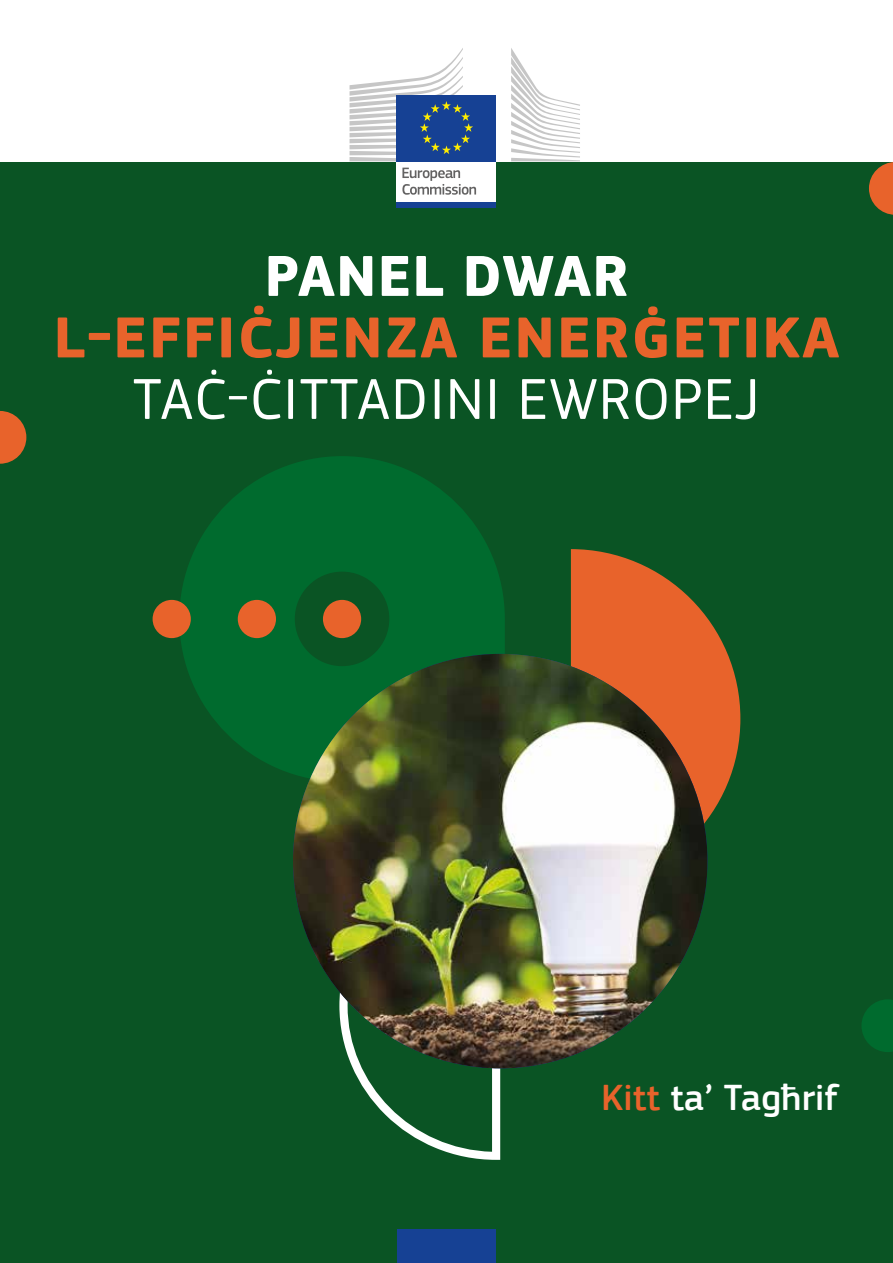
<style>
.page{position:relative;width:893px;height:1263px;background:#fff}
.page>*{position:absolute;margin:0;border:0;box-sizing:border-box;transform-origin:0 0}
.t1{font:700 60px "EC Square Sans Pro";letter-spacing:.04em;color:#e8632b}
.t2{font:60px "EC Square Sans Pro";letter-spacing:.02em;color:#fff}
.t3{font:700 60px "EC Square Sans Pro";letter-spacing:.02em;color:#fff}
.t4{font:500 37.5px "EC Square Sans Pro";color:#fff}
.s1{color:#e8632b}
</style>
<div class="page">
<div style="left:0;top:162px;width:893px;height:1101px;background:#0a5424"></div>
<svg style="left:0;top:411px;width:26px;height:53px"></svg>
<svg style="left:869px;top:162px;width:24px;height:53px"></svg>
<svg style="left:861px;top:999px;width:32px;height:53px"></svg>
<div style="left:397px;top:159px;width:99px;height:45px;background:#fff"></div>
<svg style="left:402px;top:168px;width:74px;height:27px"></svg>
<div style="left:397px;top:202px;width:99px;height:6px;background:#164194"></div>
<svg style="left:511px;top:48px;width:69px;height:113px"></svg>
<div style="left:397px;top:95px;width:99px;height:66px;background:#164194"></div>
<svg style="left:350px;top:48px;width:123px;height:113px"></svg>
<div style="left:397px;top:1229px;width:99px;height:34px;background:#164194"></div>
<svg style="left:179px;top:456px;width:326px;height:326px;fill:#006b2e"></svg>
<div style="left:153px;top:600px;width:38px;height:38px;background:#e8632b;border-radius:50%"></div>
<div style="left:238px;top:600px;width:38px;height:38px;background:#e8632b;border-radius:50%"></div>
<svg style="left:571px;top:549px;width:169px;height:339px;fill:#e8632b"></svg>
<svg style="left:339px;top:992px;width:161px;height:168px"></svg>
<img style="left:293px;top:654px;width:414px;height:414px;border-radius:207px">
<p class="t3" style="left:265px;top:240px;width:365px">PANEL DWAR</p>
<p class="t1" style="left:54px;top:302px;width:787px">L-EFFIĊJENZA ENERĠETIKA</p>
<p class="t2" style="left:133px;top:364px;width:629px">TAĊ-ĊITTADINI EWROPEJ</p>
<p class="t4" style="left:601px;top:1076px;width:239px"><span class="s1">Kitt</span> ta’ Tagħrif</p>
</div>
